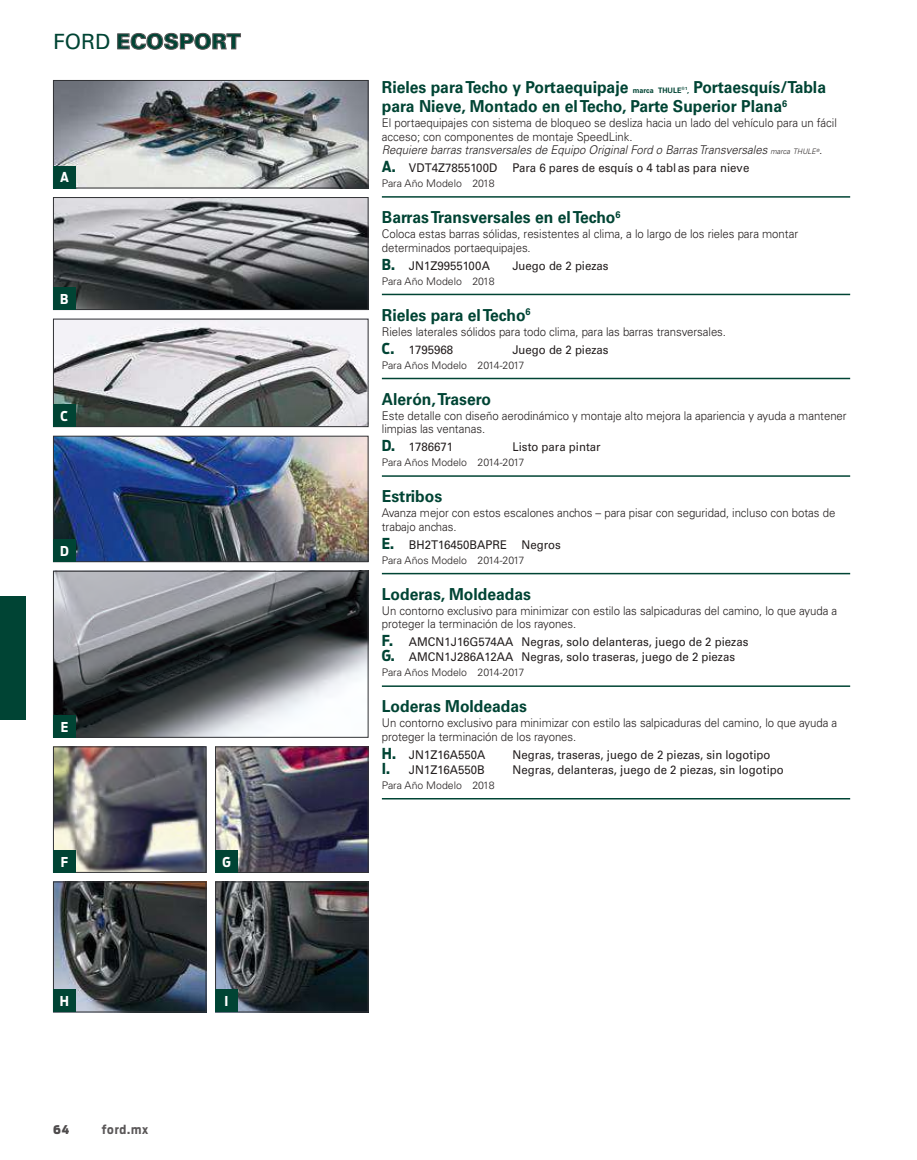
<style>
.page{position:relative;width:917px;height:1160px;background:#fff}
.page>*{position:absolute;margin:0;border:0;box-sizing:border-box;transform-origin:0 0}
.t1{font:900 21px "Univers";color:#004434}
.t2{font:700 16.5px/19.5px "Univers";color:#004434;scale:.95 1}
.t3{font:700 13.5px "Ford Antenna Cond";color:#fff}
.t4{font:300 12px/13.5px "Univers";letter-spacing:-.005em;color:#241f1f;scale:.95 1}
.t5{font:12px/15px "Univers";color:#241f1f;scale:.95 1}
.t6{font:700 12px "Ford Antenna Cond";letter-spacing:.07em;color:#5a5758}
.t7{font:900 12px "Ford Antenna Cond";color:#4e4b4c}
.t8{font:300 10.5px "Univers";color:#241f1f}
.s1{font-weight:400}
.s2{font-size:7.5px}
.s3{font-style:italic}
.s4{font-style:italic;font-size:7.5px}
.s5{font-family:"Ford Antenna Cond";font-weight:700;font-size:15px;color:#004434}
</style>
<div class="page">
<div style="left:0;top:595px;width:26px;height:124px;background:#004434"></div>
<svg style="left:117px;top:33px;width:124px;height:17px"></svg>
<hr style="left:382px;top:196px;width:468px;height:2px;background:#004434">
<hr style="left:382px;top:294px;width:468px;height:1px;background:#004434">
<hr style="left:382px;top:378px;width:468px;height:1px;background:#004434">
<hr style="left:382px;top:475px;width:468px;height:2px;background:#004434">
<hr style="left:382px;top:573px;width:468px;height:1px;background:#004434">
<hr style="left:382px;top:685px;width:468px;height:2px;background:#004434">
<hr style="left:382px;top:798px;width:468px;height:1px;background:#004434">
<img style="left:55px;top:883px;width:149px;height:127px">
<div style="left:53px;top:881px;width:153px;height:131px;border:1px solid #323336"></div>
<div style="left:53px;top:989px;width:23px;height:23px;background:#004434"></div>
<img style="left:55px;top:748px;width:149px;height:122px">
<div style="left:53px;top:746px;width:153px;height:126px;border:1px solid #323336"></div>
<div style="left:53px;top:850px;width:23px;height:22px;background:#004434"></div>
<img style="left:217px;top:748px;width:149px;height:122px">
<div style="left:215px;top:746px;width:153px;height:126px;border:1px solid #323336"></div>
<div style="left:215px;top:850px;width:23px;height:22px;background:#004434"></div>
<img style="left:217px;top:883px;width:149px;height:127px">
<div style="left:215px;top:881px;width:153px;height:131px;border:1px solid #323336"></div>
<div style="left:215px;top:989px;width:23px;height:23px;background:#004434"></div>
<img style="left:55px;top:573px;width:311px;height:162px">
<div style="left:53px;top:571px;width:315px;height:166px;border:1px solid #323336"></div>
<div style="left:53px;top:715px;width:23px;height:22px;background:#004434"></div>
<img style="left:55px;top:321px;width:311px;height:104px">
<div style="left:53px;top:319px;width:315px;height:108px;border:1px solid #323336"></div>
<div style="left:53px;top:404px;width:23px;height:23px;background:#004434"></div>
<img style="left:55px;top:199px;width:311px;height:109px">
<div style="left:53px;top:197px;width:315px;height:113px;border:1px solid #323336"></div>
<div style="left:53px;top:287px;width:23px;height:23px;background:#004434"></div>
<img style="left:55px;top:438px;width:311px;height:122px">
<div style="left:53px;top:436px;width:315px;height:126px;border:1px solid #323336"></div>
<div style="left:53px;top:539px;width:23px;height:23px;background:#004434"></div>
<img style="left:55px;top:82px;width:311px;height:104px">
<div style="left:53px;top:80px;width:315px;height:108px;border:1px solid #323336"></div>
<div style="left:53px;top:166px;width:23px;height:22px;background:#004434"></div>
<h1 class="t1" style="left:53px;top:28px;width:189px"><span class="s1">FORD</span> ECOSPORT</h1>
<p class="t3" style="left:60px;top:165px;width:10px">A</p>
<p class="t3" style="left:60px;top:287px;width:10px">B</p>
<p class="t3" style="left:61px;top:404px;width:9px">C</p>
<p class="t3" style="left:60px;top:539px;width:10px">D</p>
<p class="t3" style="left:61px;top:714px;width:9px">E</p>
<p class="t3" style="left:61px;top:849px;width:9px">F</p>
<p class="t3" style="left:222px;top:849px;width:10px">G</p>
<p class="t3" style="left:60px;top:989px;width:11px">H</p>
<p class="t7" style="left:53px;top:1118px;width:18px">64</p>
<p class="t6" style="left:102px;top:1118px;width:48px">ford.mx</p>
<p class="t3" style="left:224px;top:989px;width:5px">I</p>
<h2 class="t2" style="left:382px;top:77px;width:469px">Rieles para Techo y Portaequipaje <span class="s2">marca THULE</span><sup>®1</sup><span class="s2">,</span> Portaesquís/Tabla para Nieve, Montado en el Techo, Parte Superior Plana<sup>6</sup></h2>
<p class="t4" style="left:382px;top:116px;width:480px">El portaequipajes con sistema de bloqueo se desliza hacia un lado del vehículo para un fácil acceso; con componentes de montaje SpeedLink.<br><span class="s3">Requiere barras transversales de Equipo Original Ford o Barras Transversales</span> <span class="s4">marca THULE</span><sup>®</sup><span class="s3">.</span></p>
<p class="t5" style="left:382px;top:160px;width:388px"><span class="s5">A.</span> VDT4Z7855100D Para 6 pares de esquís o 4 tablas para nieve</p>
<p class="t8" style="left:382px;top:177px;width:114px">Para Año Modelo 2018</p>
<h2 class="t2" style="left:382px;top:208px;width:253px">Barras Transversales en el Techo<sup>6</sup></h2>
<p class="t4" style="left:382px;top:227px;width:439px">Coloca estas barras sólidas, resistentes al clima, a lo largo de los rieles para montar determinados portaequipajes.</p>
<p class="t5" style="left:382px;top:258px;width:115px"><span class="s5">B.</span> JN1Z9955100A</p>
<p class="t5" style="left:512px;top:258px;width:103px">Juego de 2 piezas</p>
<p class="t8" style="left:382px;top:274px;width:114px">Para Año Modelo 2018</p>
<h2 class="t2" style="left:382px;top:305px;width:158px">Rieles para el Techo<sup>6</sup></h2>
<p class="t4" style="left:382px;top:322px;width:364px;line-height:18px">Rieles laterales sólidos para todo clima, para las barras transversales.<br><span class="s5">C.</span> <span class="s1">1795968</span></p>
<p class="t5" style="left:512px;top:342px;width:103px">Juego de 2 piezas</p>
<p class="t8" style="left:382px;top:358px;width:144px">Para Años Modelo 2014-2017</p>
<h2 class="t2" style="left:382px;top:389px;width:116px">Alerón, Trasero</h2>
<p class="t4" style="left:382px;top:409px;width:490px">Este detalle con diseño aerodinámico y montaje alto mejora la apariencia y ayuda a mantener limpias las ventanas.</p>
<p class="t5" style="left:382px;top:439px;width:76px"><span class="s5">D.</span> 1786671</p>
<p class="t5" style="left:512px;top:439px;width:94px">Listo para pintar</p>
<p class="t8" style="left:382px;top:456px;width:144px">Para Años Modelo 2014-2017</p>
<h2 class="t2" style="left:382px;top:487px;width:65px">Estribos</h2>
<p class="t4" style="left:382px;top:506px;width:479px">Avanza mejor con estos escalones anchos – para pisar con seguridad, incluso con botas de trabajo anchas.</p>
<p class="t5" style="left:382px;top:537px;width:190px"><span class="s5">E.</span> BH2T16450BAPRE Negros</p>
<p class="t8" style="left:382px;top:553px;width:144px">Para Años Modelo 2014-2017</p>
<h2 class="t2" style="left:382px;top:584px;width:158px">Loderas, Moldeadas</h2>
<p class="t4" style="left:382px;top:604px;width:481px">Un contorno exclusivo para minimizar con estilo las salpicaduras del camino, lo que ayuda a proteger la terminación de los rayones.</p>
<p class="t5" style="left:382px;top:634px;width:387px"><span class="s5">F.</span> AMCN1J16G574AA Negras, solo delanteras, juego de 2 piezas<br><span class="s5">G.</span> AMCN1J286A12AA Negras, solo traseras, juego de 2 piezas</p>
<p class="t8" style="left:382px;top:666px;width:144px">Para Años Modelo 2014-2017</p>
<h2 class="t2" style="left:382px;top:697px;width:154px">Loderas Moldeadas</h2>
<p class="t4" style="left:382px;top:716px;width:481px">Un contorno exclusivo para minimizar con estilo las salpicaduras del camino, lo que ayuda a proteger la terminación de los rayones.</p>
<p class="t5" style="left:382px;top:747px;width:110px"><span class="s5">H.</span> JN1Z16A550A</p>
<p class="t5" style="left:512px;top:747px;width:273px">Negras, traseras, juego de 2 piezas, sin logotipo</p>
<p class="t5" style="left:382px;top:762px;width:110px"><span class="s5">I.</span> JN1Z16A550B</p>
<p class="t5" style="left:512px;top:762px;width:287px">Negras, delanteras, juego de 2 piezas, sin logotipo</p>
<p class="t8" style="left:382px;top:778px;width:114px">Para Año Modelo 2018</p>
</div>
